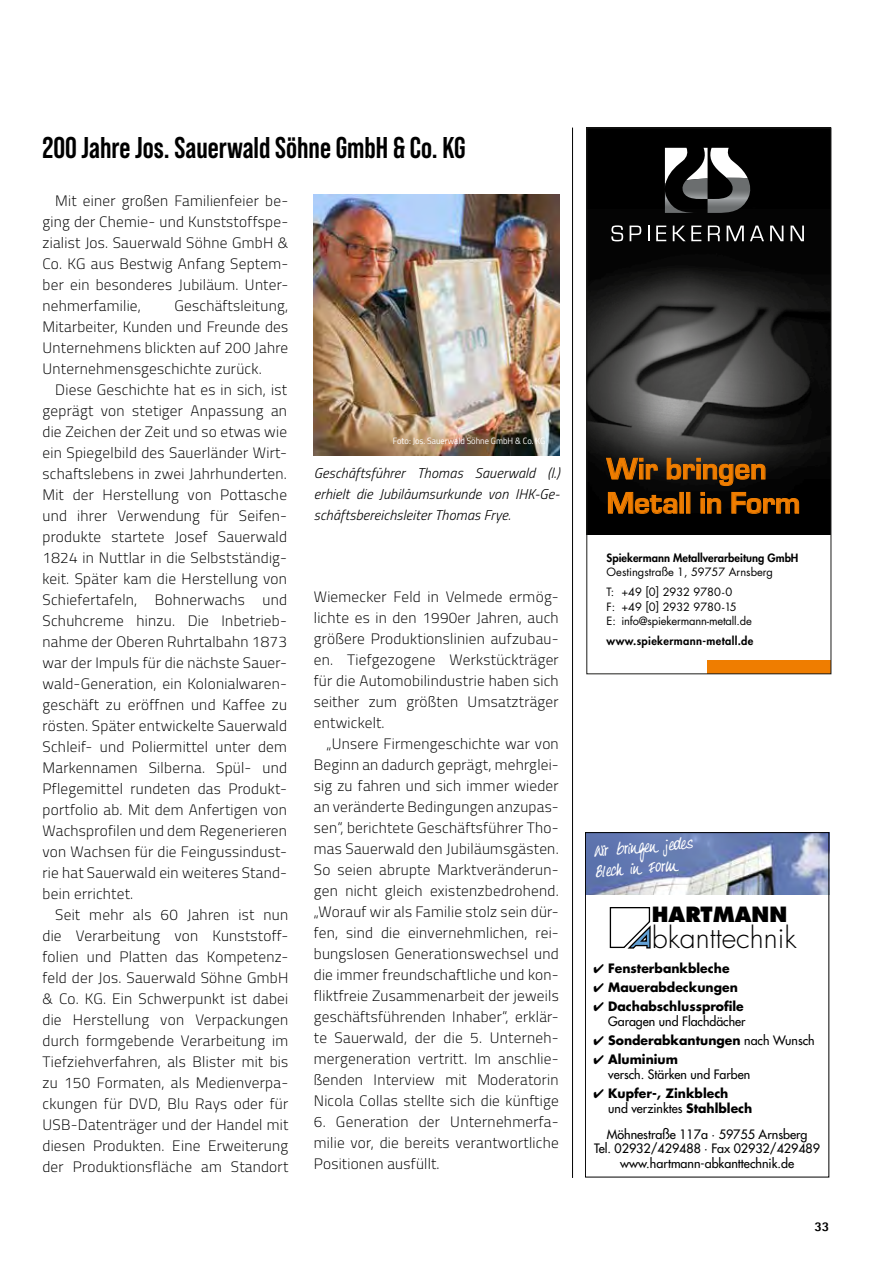
<style>
.page{position:relative;width:893px;height:1263px;background:#fff}
.page>*{position:absolute;margin:0;border:0;box-sizing:border-box;transform-origin:0 0}
.t1{font:700 31.2px/34.2px "Eurostile";letter-spacing:-.005em;color:#ef7d00}
.t2{font:700 30px "Bebas Neue Pro";color:#000}
.t3{font:300 28.5px "Futura LT";color:#000}
.t4{font:800 20.4px "Futura LT";color:#000}
.t5{font:16.35px/20.9px "Sven";color:#fff}
.t6{font:300 15px/21px "Cairo";letter-spacing:.02em;color:#000;text-align:justify}
.t7{font:italic 300 14.25px/21px "Cairo";letter-spacing:.01em;color:#000;text-align:justify}
.t8{font:800 13.5px "Agfa Rotis Sans Serif";color:#000}
.t9{font:12.6px/14.9px "Futura LT";color:#000;text-align:center}
.t10{font:700 12.6px/14.9px "Futura LT";color:#000}
.t11{font:11.1px/20.4px "Futura";color:#000}
.t12{font:800 11.1px "Futura";color:#000}
.t13{font:800 11.1px "Futura";letter-spacing:.03em;color:#000}
.t14{font:9px "Cairo";color:#fff;scale:.94 1}
.s1{font-weight:700}
.s2{font-weight:400}
</style>
<div class="page">
<img style="left:314px;top:194px;width:246px;height:262px">
<img style="left:587px;top:834px;width:240px;height:61px">
<div style="left:585px;top:832px;width:244px;height:345px;border:1px solid #000"></div>
<svg style="left:610px;top:907px;width:41px;height:42px"></svg>
<hr style="left:572px;top:128px;width:1px;height:1050px;background:#000">
<img style="left:588px;top:130px;width:241px;height:404px">
<svg style="left:665px;top:148px;width:86px;height:65px"></svg>
<svg style="left:611px;top:225px;width:12px;height:16px"></svg>
<svg style="left:630px;top:226px;width:11px;height:15px"></svg>
<svg style="left:648px;top:226px;width:1px;height:15px"></svg>
<svg style="left:656px;top:226px;width:10px;height:15px"></svg>
<svg style="left:673px;top:226px;width:28px;height:15px"></svg>
<svg style="left:708px;top:226px;width:12px;height:15px"></svg>
<svg style="left:727px;top:226px;width:17px;height:15px"></svg>
<svg style="left:750px;top:226px;width:14px;height:15px"></svg>
<svg style="left:770px;top:226px;width:13px;height:15px"></svg>
<svg style="left:790px;top:226px;width:14px;height:15px"></svg>
<div style="left:707px;top:660px;width:124px;height:14px;background:#ef7d00"></div>
<svg style="left:606px;top:458px;width:52px;height:21px"></svg>
<svg style="left:667px;top:458px;width:98px;height:28px;background:#412a11"></svg>
<svg style="left:608px;top:492px;width:69px;height:22px;background:#432401"></svg>
<div style="left:680px;top:492px;width:4px;height:21px;border:1px solid #ef7d00"></div>
<div style="left:686px;top:492px;width:4px;height:21px;border:1px solid #ef7d00"></div>
<svg style="left:701px;top:492px;width:20px;height:21px"></svg>
<svg style="left:732px;top:492px;width:67px;height:22px"></svg>
<div style="left:586px;top:128px;width:245px;height:546px;border:1px solid #1d1d1b"></div>
<h2 class="t2" style="left:43px;top:130px;width:425px">200 Jahre Jos. Sauerwald Söhne GmbH &amp; Co. KG</h2>
<p class="t6" style="left:43px;top:190px;width:247px;text-indent:13px">Mit einer großen Familienfeier be&shy;ging der Chemie- und Kunststoffspe&shy;zialist Jos. Sauerwald Söhne GmbH &amp; Co. KG aus Bestwig Anfang Septem&shy;ber ein besonderes Jubiläum. Unter&shy;nehmerfamilie,</p>
<p class="t6" style="left:43px;top:295px;width:247px;text-indent:132px">Geschäftsleitung, Mitarbeiter, Kunden und Freunde des Unternehmens blickten auf 200 Jahre Unternehmensgeschichte zurück.</p>
<p class="t6" style="left:43px;top:379px;width:246px;text-indent:13px">Diese Geschichte hat es in sich, ist geprägt von stetiger Anpassung an die Zeichen der Zeit und so etwas wie ein Spiegelbild des Sauerländer Wirt&shy;schaftslebens in zwei Jahrhunderten.<br>Mit der Herstellung von Pottasche und ihrer Verwendung für Seifen&shy;produkte startete Josef Sauerwald 1824 in Nuttlar in die Selbstständig&shy;keit. Später kam die Herstellung von Schiefertafeln, Bohnerwachs und Schuhcreme hinzu. Die Inbetrieb&shy;nahme der Oberen Ruhrtalbahn 1873 war der Impuls für die nächste Sauer&shy;wald-Generation, ein Kolonialwaren&shy;geschäft zu eröffnen und Kaffee zu rösten. Später entwickelte Sauerwald Schleif- und Poliermittel unter dem Markennamen Silberna. Spül- und Pflegemittel rundeten das Produkt&shy;portfolio ab. Mit dem Anfertigen von Wachsprofilen und dem Regenerieren von Wachsen für die Feingussindust&shy;rie hat Sauerwald ein weiteres Stand&shy;bein errichtet.</p>
<p class="t6" style="left:43px;top:904px;width:247px;text-indent:13px">Seit mehr als 60 Jahren ist nun die Verarbeitung von Kunststoff&shy;folien und Platten das Kompetenz&shy;feld der Jos. Sauerwald Söhne GmbH &amp; Co. KG. Ein Schwerpunkt ist dabei die Herstellung von Verpackungen durch formgebende Verarbeitung im Tiefziehverfahren, als Blister mit bis zu 150 Formaten, als Medienverpa&shy;ckungen für DVD, Blu Rays oder für USB-Datenträger und der Handel mit diesen Produkten. Eine Erweiterung der Produktionsfläche am Standort</p>
<p class="t14" style="left:393px;top:433px;width:164px">Foto: Jos. Sauerwald Söhne GmbH &amp; Co. KG</p>
<p class="t7" style="left:314px;top:463px;width:247px">Geschäftsführer Thomas Sauerwald (l.) erhielt die Jubiläumsurkunde von IHK-Ge&shy;schäftsbereichsleiter Thomas Frye.</p>
<p class="t6" style="left:314px;top:586px;width:246px">Wiemecker Feld in Velmede ermög&shy;lichte es in den 1990er Jahren, auch größere Produktionslinien aufzubau&shy;en. Tiefgezogene Werkstückträger für die Automobilindustrie haben sich seither zum größten Umsatzträger entwickelt.</p>
<p class="t6" style="left:314px;top:733px;width:246px;text-indent:13px">„Unsere Firmengeschichte war von Beginn an dadurch geprägt, mehrglei&shy;sig zu fahren und sich immer wieder an veränderte Bedingungen anzupas&shy;sen“, berichtete Geschäftsführer Tho&shy;mas Sauerwald den Jubiläumsgästen.<br>So seien abrupte Marktveränderun&shy;gen nicht gleich existenzbedrohend. „Worauf wir als Familie stolz sein dür&shy;fen, sind die einvernehmlichen, rei&shy;bungslosen Generationswechsel und die immer freundschaftliche und kon&shy;fliktfreie Zusammenarbeit der jeweils geschäftsführenden Inhaber“, erklär&shy;te Sauerwald, der die 5. Unterneh&shy;mergeneration vertritt. Im anschlie&shy;ßenden Interview mit Moderatorin Nicola Collas stellte sich die künftige</p>
<p class="t6" style="left:314px;top:1111px;width:246px">6. Generation der Unternehmerfa&shy;milie vor, die bereits verantwortliche Positionen ausfüllt.</p>
<h1 class="t1" style="left:607px;top:452px;width:195px">Wir bringen<br>Metall in Form</h1>
<p class="t12" style="left:607px;top:550px;width:193px">Spiekermann Metallverarbeitung GmbH</p>
<p class="t11" style="left:607px;top:561px;width:168px">Oestingstraße 1, 59757 Arnsberg<br>T: +49 [0] 2932 9780-0</p>
<p class="t11" style="left:607px;top:599px;width:147px;line-height:14.1px">F: +49 [0] 2932 9780-15<br>E: info@spiekermann-metall.de</p>
<p class="t13" style="left:607px;top:633px;width:148px">www.spiekermann-metall.de</p>
<p class="t5" style="left:593px;top:841px;width:101px;rotate:-5deg">Wir bringen jedes<br>Blech in Form</p>
<h3 class="t4" style="left:652px;top:901px;width:137px">HARTMANN</h3>
<h3 class="t3" style="left:652px;top:920px;width:146px">bkanttechnik</h3>
<p class="t10" style="left:593px;top:961px;width:138px">✔ Fensterbankbleche</p>
<p class="t10" style="left:593px;top:980px;width:146px">✔ Mauerabdeckungen</p>
<p class="t9" style="left:593px;top:999px;width:154px;text-align:right">✔ <span class="s1">Dachabschlussprofile<br></span>Garagen und Flachdächer</p>
<p class="t10" style="left:593px;top:1033px;width:223px">✔ Sonderabkantungen <span class="s2">nach Wunsch</span></p>
<p class="t9" style="left:608px;top:1052px;width:144px;text-align:left;text-indent:-15px">✔ <span class="s1">Aluminium<br></span>versch. Stärken und Farben</p>
<p class="t10" style="left:608px;top:1086px;width:146px;text-indent:-15px">✔ Kupfer-, Zinkblech<br><span class="s2">und verzinktes</span> Stahlblech</p>
<p class="t9" style="left:594px;top:1126px;width:227px">Möhnestraße 117a · 59755 Arnsberg<br>Tel. 02932/429488 · Fax 02932/429489 www.hartmann-abkanttechnik.de</p>
<p class="t8" style="left:814px;top:1218px;width:16px">33</p>
</div>
